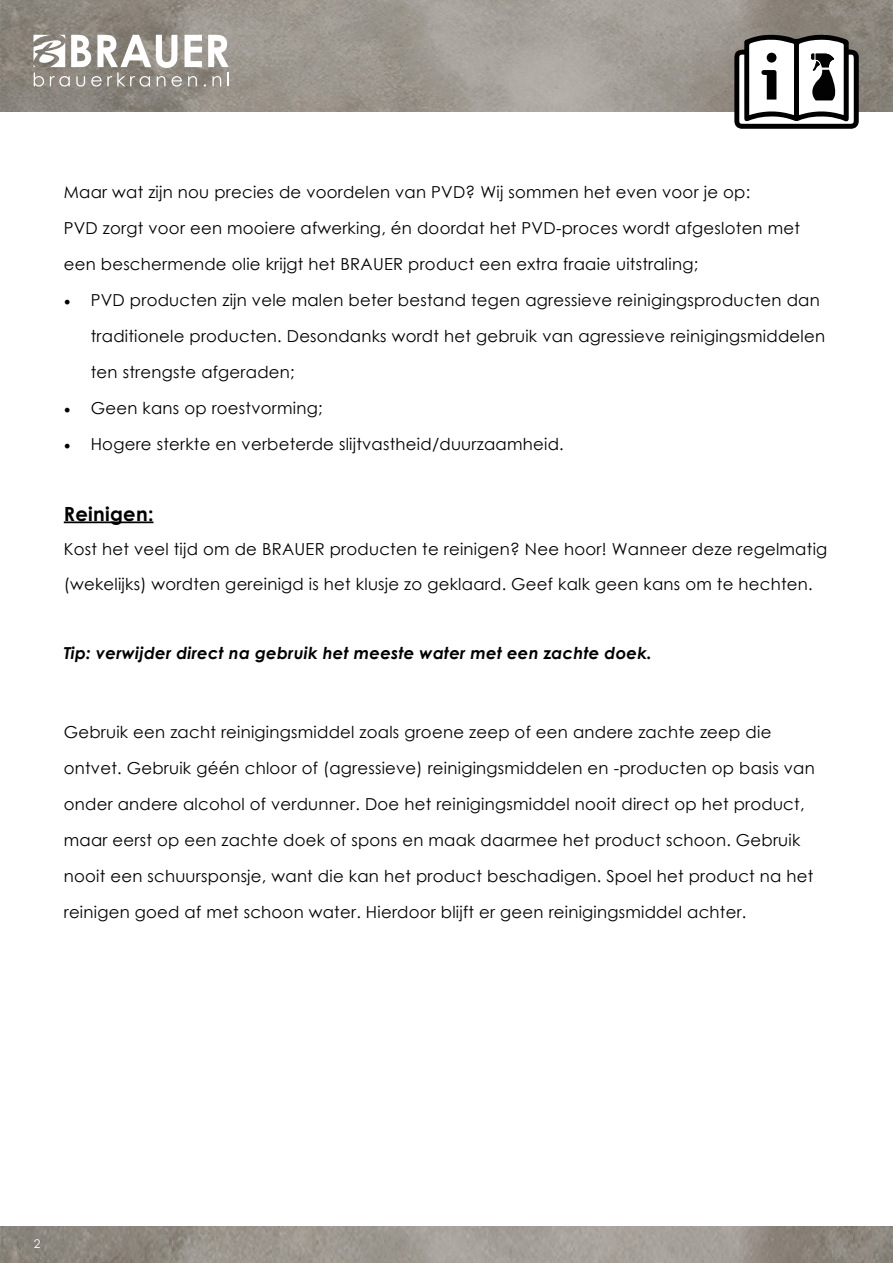
<style>
.page{position:relative;width:893px;height:1263px;background:#fff}
.page>*{position:absolute;margin:0;border:0;box-sizing:border-box;transform-origin:0 0}
.t1{font:700 19.5px "Century Gothic";letter-spacing:.015em;color:#000}
.t2{font:16.5px/36px "Century Gothic";letter-spacing:.015em;color:#000}
.t3{font:italic 700 16.5px "Century Gothic";letter-spacing:.015em;color:#000}
.t4{font:12px "Century Gothic Pro";color:#fff}
.s1{font-family:"Minion Pro";font-size:18px}
</style>
<div class="page">
<img style="left:0;top:0;width:893px;height:112px">
<img style="left:0;top:1226px;width:893px;height:37px">
<svg style="left:34px;top:35px;width:195px;height:52px"></svg>
<svg style="left:734px;top:33px;width:125px;height:96px"></svg>
<div style="left:767px;top:53px;width:9px;height:10px;background:#000;border-radius:50%"></div>
<hr style="left:64px;top:521px;width:89px;height:2px;background:#000">
<p class="t2" style="left:64px;top:174px;width:738px">Maar wat zijn nou precies de voordelen van PVD? Wij sommen het even voor je op:<br>PVD zorgt voor een mooiere afwerking, én doordat het PVD-proces wordt afgesloten met een beschermende olie krijgt het BRAUER product een extra fraaie uitstraling;</p>
<p class="t2" style="left:91px;top:282px;width:736px;text-indent:-27px"><span class="s1">•</span> PVD producten zijn vele malen beter bestand tegen agressieve reinigingsproducten dan traditionele producten. Desondanks wordt het gebruik van agressieve reinigingsmiddelen ten strengste afgeraden;</p>
<p class="t2" style="left:64px;top:390px;width:260px"><span class="s1">•</span> Geen kans op roestvorming;</p>
<p class="t2" style="left:64px;top:426px;width:501px"><span class="s1">•</span> Hogere sterkte en verbeterde slijtvastheid/duurzaamheid.</p>
<p class="t1" style="left:64px;top:499px;width:91px">Reinigen:</p>
<p class="t2" style="left:64px;top:532px;width:765px;line-height:34.5px">Kost het veel tijd om de BRAUER producten te reinigen? Nee hoor! Wanneer deze regelmatig (wekelijks) wordten gereinigd is het klusje zo geklaard. Geef kalk geen kans om te hechten.</p>
<p class="t3" style="left:64px;top:640px;width:589px">Tip: verwijder direct na gebruik het meeste water met een zachte doek.</p>
<p class="t2" style="left:64px;top:714px;width:753px">Gebruik een zacht reinigingsmiddel zoals groene zeep of een andere zachte zeep die ontvet. Gebruik géén chloor of (agressieve) reinigingsmiddelen en -producten op basis van onder andere alcohol of verdunner. Doe het reinigingsmiddel nooit direct op het product, maar eerst op een zachte doek of spons en maak daarmee het product schoon. Gebruik nooit een schuursponsje, want die kan het product beschadigen. Spoel het product na het reinigen goed af met schoon water. Hierdoor blijft er geen reinigingsmiddel achter.</p>
<p class="t4" style="left:34px;top:1237px;width:8px">2</p>
</div>
